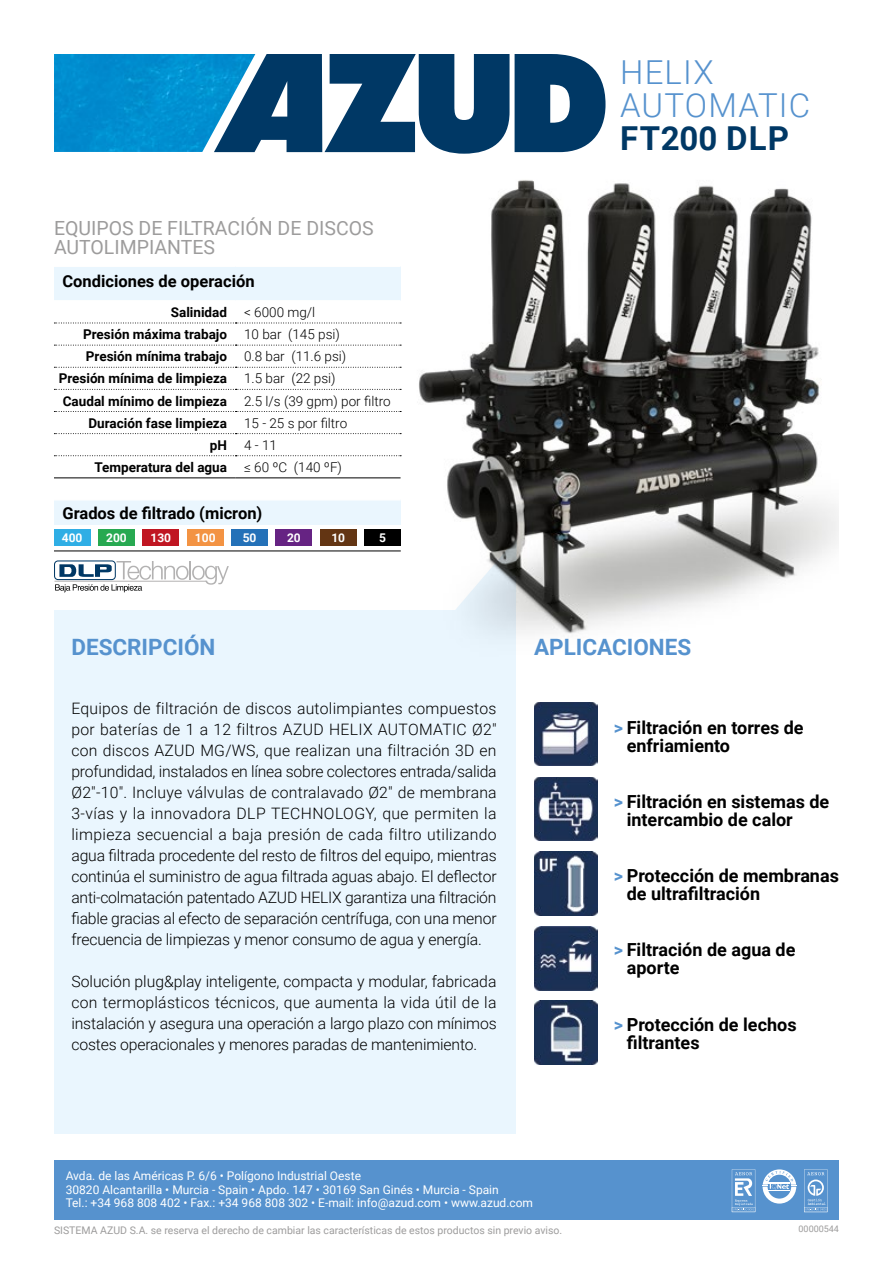
<style>
.page{position:relative;width:893px;height:1263px;background:#fff}
.page>*{position:absolute;margin:0;border:0;box-sizing:border-box;transform-origin:0 0}
.t1{font:300 33px/33px "Roboto";letter-spacing:.035em;color:#5692ce}
.t2{font:700 33px "Roboto";letter-spacing:.025em;color:#003865}
.t3{font:700 22.5px "Roboto";color:#5692ce}
.t4{font:19.5px/19.5px "Roboto";color:#9d9c9c}
.t5{font:700 18px/18px "Roboto";color:#000}
.t6{font:700 16.5px "Roboto";color:#000}
.t7{font:300 15.75px/21px "Roboto";letter-spacing:-.01em;color:#000;text-align:justify}
.t8{font:700 13.5px "Roboto";color:#000}
.t9{font:300 13.5px "Roboto";color:#000}
.t10{font:12px/13.5px "Roboto";color:#fff}
.t11{font:700 12px "Roboto";color:#fff}
.t12{font:10.5px "Roboto";color:#9d9c9c}
.t13{font:9px "Roboto";color:#9d9c9c}
.s1{color:#5692ce}
</style>
<div class="page">
<img style="left:54px;top:54px;width:160px;height:98px">
<svg style="left:214px;top:54px;width:391px;height:99px"></svg>
<div style="left:54px;top:266px;width:347px;height:35px;background:#eaf6fe"></div>
<hr style="left:54px;top:265px;width:182px;height:2px;background:#fff">
<hr style="left:236px;top:265px;width:165px;height:2px;background:#fff">
<hr style="left:54px;top:300px;width:182px;height:2px;background:#fff">
<hr style="left:236px;top:300px;width:165px;height:2px;background:#fff">
<svg style="left:54px;top:322px;width:347px;height:156px"></svg>
<div style="left:54px;top:500px;width:347px;height:26px;background:#eaf6fe"></div>
<hr style="left:54px;top:525px;width:347px;height:1px;background:#fff">
<hr style="left:54px;top:551px;width:347px;height:1px;background:#000">
<div style="left:54px;top:529px;width:36px;height:17px;background:#2faee5"></div>
<div style="left:98px;top:529px;width:37px;height:17px;background:#27a951"></div>
<div style="left:143px;top:529px;width:36px;height:17px;background:#c01622"></div>
<div style="left:187px;top:529px;width:36px;height:17px;background:#f39343"></div>
<div style="left:231px;top:529px;width:37px;height:17px;background:#2471b8"></div>
<div style="left:276px;top:529px;width:36px;height:17px;background:#662383"></div>
<div style="left:320px;top:529px;width:36px;height:17px;background:#633513"></div>
<div style="left:364px;top:529px;width:37px;height:17px;background:#000"></div>
<svg style="left:55px;top:561px;width:174px;height:31px"></svg>
<div style="left:54px;top:560px;width:62px;height:20px;border:1px solid #003865;border-radius:4px"></div>
<img style="left:534px;top:702px;width:64px;height:64px">
<img style="left:534px;top:777px;width:64px;height:63px">
<img style="left:534px;top:851px;width:64px;height:64px">
<img style="left:534px;top:926px;width:64px;height:64px">
<img style="left:534px;top:1001px;width:64px;height:64px">
<div style="left:54px;top:611px;width:462px;height:523px;background:#eaf6fe"></div>
<img style="left:410px;top:146px;width:429px;height:488px">
<div style="left:54px;top:1160px;width:785px;height:59px;background:#5692ce"></div>
<svg style="left:732px;top:1169px;width:23px;height:43px"></svg>
<svg style="left:762px;top:1169px;width:34px;height:34px"></svg>
<svg style="left:804px;top:1169px;width:23px;height:43px"></svg>
<p class="t4" style="left:54px;top:217px;width:321px">EQUIPOS DE FILTRACIÓN DE DISCOS<br>AUTOLIMPIANTES</p>
<p class="t6" style="left:63px;top:270px;width:194px">Condiciones de operación</p>
<p class="t8" style="left:171px;top:303px;width:58px">Salinidad</p>
<p class="t9" style="left:244px;top:303px;width:73px">&lt; 6000 mg/l</p>
<p class="t8" style="left:83px;top:325px;width:146px">Presión máxima trabajo</p>
<p class="t9" style="left:244px;top:325px;width:97px">10 bar (145 psi)</p>
<p class="t8" style="left:86px;top:347px;width:143px">Presión mínima trabajo</p>
<p class="t9" style="left:244px;top:347px;width:104px">0.8 bar (11.6 psi)</p>
<p class="t8" style="left:59px;top:369px;width:170px">Presión mínima de limpieza</p>
<p class="t9" style="left:244px;top:369px;width:93px">1.5 bar (22 psi)</p>
<p class="t8" style="left:63px;top:391px;width:166px">Caudal mínimo de limpieza</p>
<p class="t9" style="left:244px;top:391px;width:148px">2.5 l/s (39 gpm) por filtro</p>
<p class="t8" style="left:89px;top:413px;width:140px">Duración fase limpieza</p>
<p class="t9" style="left:244px;top:413px;width:105px">15 - 25 s por filtro</p>
<p class="t8" style="left:210px;top:435px;width:19px">pH</p>
<p class="t9" style="left:244px;top:435px;width:34px">4 - 11</p>
<p class="t8" style="left:94px;top:458px;width:134px">Temperatura del agua</p>
<p class="t9" style="left:244px;top:458px;width:99px">≤ 60 ºC (140 ºF)</p>
<p class="t6" style="left:63px;top:501px;width:201px">Grados de filtrado (micron)</p>
<p class="t11" style="left:62px;top:529px;width:22px">400</p>
<p class="t11" style="left:106px;top:529px;width:22px">200</p>
<p class="t11" style="left:151px;top:529px;width:22px">130</p>
<p class="t11" style="left:195px;top:529px;width:22px">100</p>
<p class="t11" style="left:243px;top:529px;width:15px">50</p>
<p class="t11" style="left:287px;top:529px;width:15px">20</p>
<p class="t11" style="left:331px;top:529px;width:15px">10</p>
<p class="t11" style="left:379px;top:529px;width:8px">5</p>
<h2 class="t3" style="left:71px;top:632px;width:145px">DESCRIPCIÓN</h2>
<p class="t7" style="left:71px;top:697px;width:427px">Equipos de filtración de discos autolimpiantes compuestos por baterías de 1 a 12 filtros AZUD HELIX AUTOMATIC Ø2" con discos AZUD MG/WS, que realizan una filtración 3D en profundidad, instalados en línea sobre colectores entrada/salida Ø2"-10". Incluye válvulas de contralavado Ø2" de membrana 3-vías y la innovadora DLP TECHNOLOGY, que permiten la limpieza secuencial a baja presión de cada filtro utilizando agua filtrada procedente del resto de filtros del equipo, mientras continúa el suministro de agua filtrada aguas abajo. El deflector anti-colmatación patentado AZUD HELIX garantiza una filtración fiable gracias al efecto de separación centrífuga, con una menor frecuencia de limpiezas y menor consumo de agua y energía.</p>
<p class="t7" style="left:71px;top:970px;width:427px">Solución plug&amp;play inteligente, compacta y modular, fabricada con termoplásticos técnicos, que aumenta la vida útil de la instalación y asegura una operación a largo plazo con mínimos costes operacionales y menores paradas de mantenimiento.</p>
<h1 class="t1" style="left:620px;top:54px;width:192px">HELIX<br>AUTOMATIC</h1>
<h1 class="t2" style="left:620px;top:115px;width:171px">FT200 DLP</h1>
<h2 class="t3" style="left:534px;top:632px;width:159px">APLICACIONES</h2>
<p class="t5" style="left:627px;top:717px;width:178px;text-indent:-13px"><span class="s1">&gt;</span> Filtración en torres de enfriamiento</p>
<p class="t5" style="left:627px;top:792px;width:204px;text-indent:-13px"><span class="s1">&gt;</span> Filtración en sistemas de intercambio de calor</p>
<p class="t5" style="left:627px;top:866px;width:214px;text-indent:-13px"><span class="s1">&gt;</span> Protección de membranas de ultrafiltración</p>
<p class="t5" style="left:627px;top:940px;width:170px;text-indent:-13px"><span class="s1">&gt;</span> Filtración de agua de aporte</p>
<p class="t5" style="left:627px;top:1014px;width:171px;text-indent:-13px"><span class="s1">&gt;</span> Protección de lechos filtrantes</p>
<p class="t10" style="left:66px;top:1169px;width:469px">Avda. de las Américas P. 6/6 • Polígono Industrial Oeste<br>30820 Alcantarilla • Murcia - Spain • Apdo. 147 • 30169 San Ginés • Murcia - Spain<br>Tel.: +34 968 808 402 • Fax.: +34 968 808 302 • E-mail: info@azud.com • www.azud.com</p>
<p class="t12" style="left:54px;top:1222px;width:510px">SISTEMA AZUD S.A. se reserva el derecho de cambiar las características de estos productos sin previo aviso.</p>
<p class="t13" style="left:798px;top:1223px;width:42px">00000544</p>
</div>
